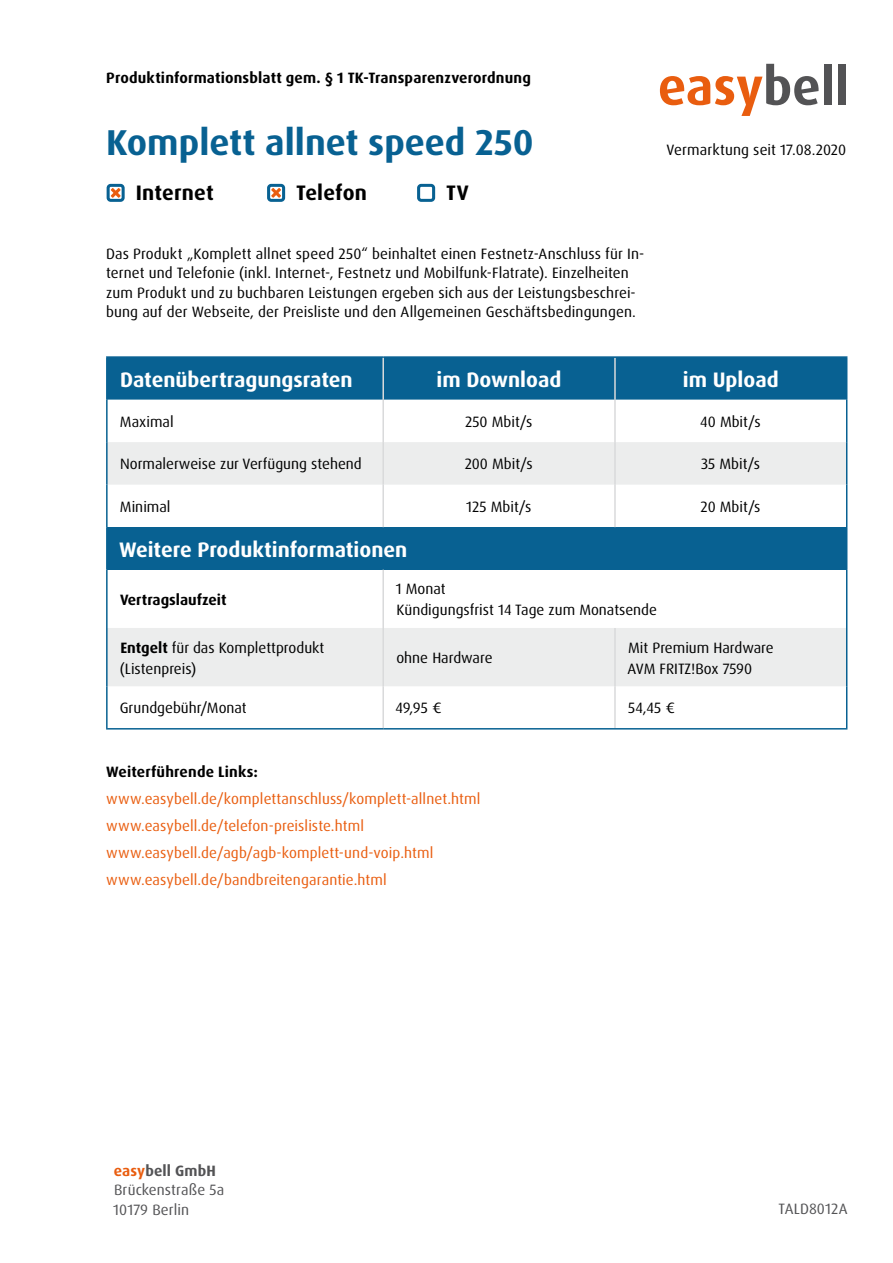
<style>
.page{position:relative;width:893px;height:1263px;background:#fff}
.page>*{position:absolute;margin:0;border:0;box-sizing:border-box;transform-origin:0 0}
.t1{font:700 36px "Dax OT";color:#086192}
.t2{font:700 21px "Dax OT";color:#fff}
.t3{font:700 21px "Dax OT";letter-spacing:.01em;color:#000}
.t4{font:15px/19.5px "Dax OT";color:#000}
.t5{font:15px/27px "Dax OT";letter-spacing:.01em;color:#e95d0f}
.t6{font:700 15px "Dax OT";letter-spacing:.01em;color:#000}
.t7{font:15px/19.5px "Dax OT";letter-spacing:.005em;color:#535355}
.s1{font-weight:700}
.s2{font-weight:700;color:#e95d0f}
</style>
<div class="page">
<div style="left:108px;top:358px;width:738px;height:42px;background:#086192"></div>
<svg style="left:108px;top:442px;width:738px;height:244px;fill:#f2f3f3"></svg>
<div style="left:107px;top:527px;width:740px;height:43px;background:#086192"></div>
<hr style="left:382px;top:400px;width:2px;height:42px;background:#d9dadb">
<hr style="left:382px;top:442px;width:2px;height:43px;background:#d9dadb">
<hr style="left:382px;top:485px;width:2px;height:42px;background:#d9dadb">
<hr style="left:382px;top:570px;width:2px;height:58px;background:#d9dadb">
<hr style="left:382px;top:628px;width:2px;height:58px;background:#d9dadb">
<hr style="left:382px;top:686px;width:2px;height:42px;background:#d9dadb">
<hr style="left:614px;top:358px;width:2px;height:42px;background:#d9dadb">
<hr style="left:614px;top:400px;width:2px;height:42px;background:#d9dadb">
<hr style="left:614px;top:442px;width:2px;height:43px;background:#d9dadb">
<hr style="left:614px;top:485px;width:2px;height:42px;background:#d9dadb">
<hr style="left:614px;top:628px;width:2px;height:58px;background:#d9dadb">
<hr style="left:614px;top:686px;width:2px;height:42px;background:#d9dadb">
<hr style="left:846px;top:358px;width:1px;height:42px;background:#086192">
<hr style="left:106px;top:356px;width:277px;height:2px;background:#086192">
<hr style="left:106px;top:358px;width:2px;height:42px;background:#086192">
<hr style="left:383px;top:356px;width:232px;height:2px;background:#086192">
<hr style="left:615px;top:356px;width:232px;height:2px;background:#086192">
<hr style="left:846px;top:400px;width:1px;height:42px;background:#086192">
<hr style="left:846px;top:442px;width:1px;height:43px;background:#086192">
<hr style="left:846px;top:485px;width:1px;height:42px;background:#086192">
<hr style="left:846px;top:570px;width:1px;height:58px;background:#086192">
<hr style="left:846px;top:628px;width:1px;height:58px;background:#086192">
<hr style="left:846px;top:686px;width:1px;height:42px;background:#086192">
<hr style="left:106px;top:400px;width:2px;height:42px;background:#086192">
<hr style="left:106px;top:442px;width:2px;height:43px;background:#086192">
<hr style="left:106px;top:485px;width:2px;height:42px;background:#086192">
<hr style="left:106px;top:527px;width:2px;height:43px;background:#086192">
<hr style="left:106px;top:570px;width:2px;height:58px;background:#086192">
<hr style="left:106px;top:628px;width:2px;height:58px;background:#086192">
<hr style="left:106px;top:686px;width:2px;height:42px;background:#086192">
<hr style="left:382px;top:358px;width:2px;height:42px;background:#d9dadb">
<hr style="left:106px;top:728px;width:277px;height:1px;background:#086192">
<hr style="left:383px;top:728px;width:232px;height:1px;background:#086192">
<hr style="left:615px;top:728px;width:232px;height:1px;background:#086192">
<svg style="left:660px;top:64px;width:159px;height:52px"></svg>
<div style="left:824px;top:64px;width:8px;height:41px;background:#535355"></div>
<div style="left:838px;top:64px;width:8px;height:41px;background:#535355"></div>
<svg style="left:110px;top:188px;width:11px;height:10px"></svg>
<svg style="left:271px;top:188px;width:10px;height:10px"></svg>
<p class="t6" style="left:106px;top:68px;width:426px">Produktinformationsblatt gem. § 1 TK-Transparenzverordnung</p>
<h1 class="t1" style="left:106px;top:119px;width:429px">Komplett allnet speed 250</h1>
<h2 class="t3" style="left:136px;top:180px;width:80px">Internet</h2>
<h2 class="t3" style="left:296px;top:180px;width:72px">Telefon</h2>
<h2 class="t3" style="left:446px;top:180px;width:24px">TV</h2>
<p class="t4" style="left:106px;top:244px;width:540px">Das Produkt „Komplett allnet speed 250“ beinhaltet einen Festnetz-Anschluss für In&shy;ternet und Telefonie (inkl. Internet-, Festnetz und Mobilfunk-Flatrate). Einzelheiten zum Produkt und zu buchbaren Leistungen ergeben sich aus der Leistungsbeschrei&shy;bung auf der Webseite, der Preisliste und den Allgemeinen Geschäftsbedingungen.</p>
<p class="t4" style="left:666px;top:141px;width:181px">Vermarktung seit 17.08.2020</p>
<h2 class="t2" style="left:120px;top:366px;width:234px">Datenübertragungsraten</h2>
<h2 class="t2" style="left:437px;top:366px;width:126px">im Download</h2>
<h2 class="t2" style="left:683px;top:366px;width:97px">im Upload</h2>
<p class="t4" style="left:120px;top:412px;width:55px">Maximal</p>
<p class="t4" style="left:465px;top:412px;width:69px">250 Mbit/s</p>
<p class="t4" style="left:700px;top:412px;width:62px">40 Mbit/s</p>
<p class="t4" style="left:120px;top:454px;width:243px">Normalerweise zur Verfügung stehend</p>
<p class="t4" style="left:465px;top:454px;width:70px">200 Mbit/s</p>
<p class="t4" style="left:701px;top:454px;width:60px">35 Mbit/s</p>
<p class="t4" style="left:120px;top:497px;width:52px">Minimal</p>
<p class="t4" style="left:466px;top:497px;width:67px">125 Mbit/s</p>
<p class="t4" style="left:700px;top:497px;width:61px">20 Mbit/s</p>
<h2 class="t2" style="left:119px;top:536px;width:290px">Weitere Produktinformationen</h2>
<p class="t6" style="left:120px;top:590px;width:108px">Vertragslaufzeit</p>
<p class="t4" style="left:396px;top:579px;width:263px;line-height:21px">1 Monat<br>Kündigungsfrist 14 Tage zum Monatsende</p>
<p class="t4" style="left:120px;top:637px;width:206px;line-height:21px"><span class="s1">Entgelt</span> für das Komplettprodukt (Listenpreis)</p>
<p class="t4" style="left:396px;top:648px;width:98px">ohne Hardware</p>
<p class="t4" style="left:627px;top:637px;width:148px;line-height:21px">Mit Premium Hardware<br>AVM FRITZ!Box 7590</p>
<p class="t4" style="left:120px;top:699px;width:129px">Grundgebühr/Monat</p>
<p class="t4" style="left:395px;top:699px;width:48px">49,95 €</p>
<p class="t4" style="left:628px;top:699px;width:48px">54,45 €</p>
<p class="t6" style="left:106px;top:762px;width:153px">Weiterführende Links:</p>
<p class="t5" style="left:106px;top:786px;width:376px">www.easybell.de/komplettanschluss/komplett-allnet.html www.easybell.de/telefon-preisliste.html www.easybell.de/agb/agb-komplett-und-voip.html www.easybell.de/bandbreitengarantie.html</p>
<p class="t7" style="left:113px;top:1161px;width:112px"><span class="s2">easy</span><span class="s1">bell GmbH<br></span>Brückenstraße 5a<br>10179 Berlin</p>
<p class="t7" style="left:778px;top:1199px;width:71px">TALD8012A</p>
</div>
